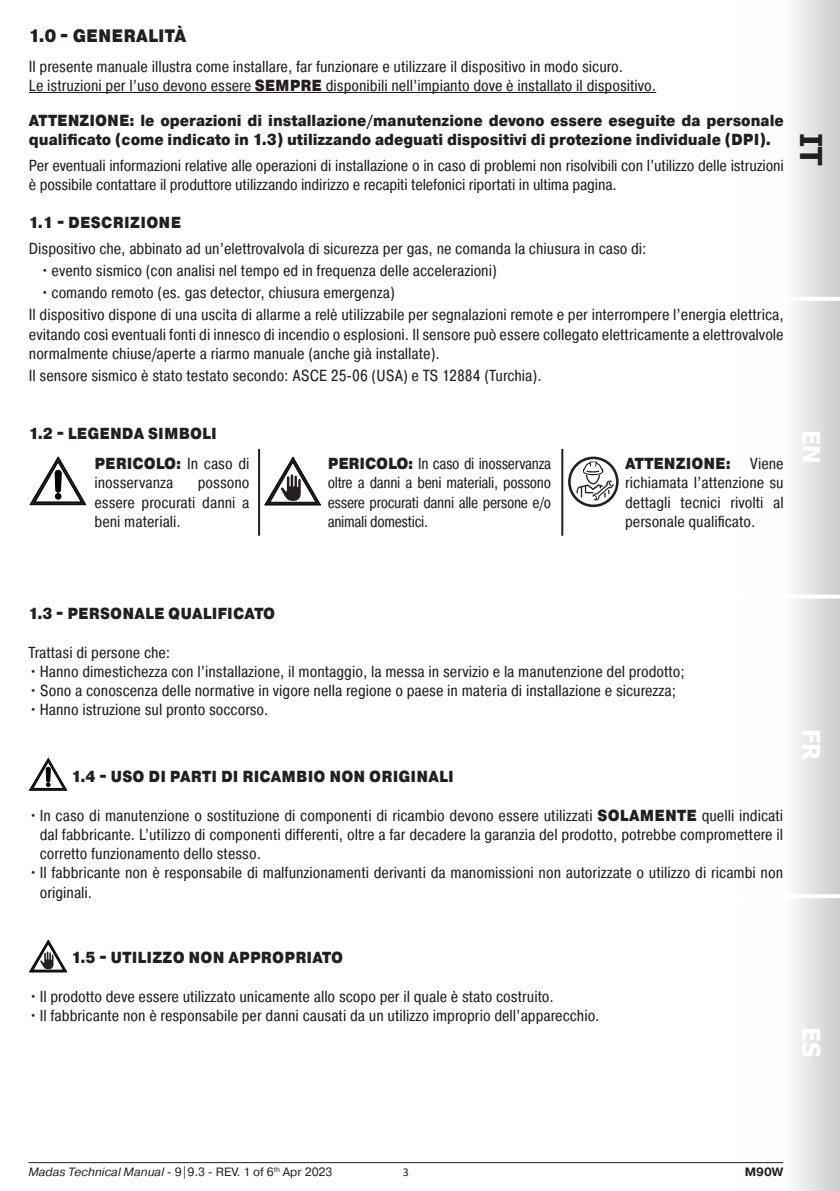
<style>
.page{position:relative;width:840px;height:1191px;background:#fff}
.page>*{position:absolute;margin:0;border:0;box-sizing:border-box;transform-origin:0 0}
.t1{font:700 30px "Tahoma";color:#231f20}
.t2{font:700 24px "Tahoma";color:#fff}
.t3{font:900 18px "Pragmatica Cond";letter-spacing:.01em;color:#231f20}
.t4{font:16px/19.2px "Pragmatica Cond";color:#231f20;text-align:justify}
.t5{font:900 16px/19.2px "Pragmatica Cond";color:#231f20}
.t6{font:16px/19.2px "Pragmatica Cond";color:#231f20;text-align:justify;scale:.96 1}
.t7{font:900 16px "Pragmatica Cond";letter-spacing:.02em;color:#231f20}
.t8{font:12px "Pragmatica";color:#231f20}
.t9{font:700 12px "Pragmatica";color:#231f20}
.t10{font:12px "Calibri";color:#231f20}
.s1{font-weight:900}
.s2{font-style:italic}
</style>
<div class="page">
<div style="left:740px;top:0;width:99px;height:1191px;background:linear-gradient(to right,#fff,#d6d6d8)"></div>
<hr style="left:743px;top:297px;width:96px;height:4px;background:#fff">
<hr style="left:740px;top:594px;width:99px;height:4px;background:#fff">
<hr style="left:740px;top:894px;width:99px;height:4px;background:#fff">
<hr style="left:28px;top:1162px;width:754px;height:1px;background:#231f20">
<hr style="left:29px;top:92px;width:627px;height:1px;background:#231f20">
<svg style="left:30px;top:457px;width:56px;height:48px"></svg>
<svg style="left:264px;top:457px;width:56px;height:48px"></svg>
<svg style="left:567px;top:456px;width:51px;height:51px"></svg>
<svg style="left:570px;top:459px;width:45px;height:45px"></svg>
<svg style="left:576px;top:461px;width:37px;height:39px"></svg>
<hr style="left:258px;top:449px;width:2px;height:87px;background:#231f20">
<hr style="left:561px;top:449px;width:2px;height:87px;background:#231f20">
<svg style="left:29px;top:758px;width:38px;height:32px"></svg>
<div style="left:46px;top:767px;width:4px;height:15px;border:1px solid #000001;border-radius:2px"></div>
<svg style="left:29px;top:940px;width:38px;height:32px"></svg>
<p class="t3" style="left:29px;top:25px;width:159px">1.0 - GENERALITÀ</p>
<p class="t4" style="left:29px;top:56px;width:595px">Il presente manuale illustra come installare, far funzionare e utilizzare il dispositivo in modo sicuro.</p>
<p class="t4" style="left:29px;top:76px;width:628px">Le istruzioni per l’uso devono essere <span class="s1">SEMPRE</span> disponibili nell’impianto dove è installato il dispositivo.</p>
<p class="t5" style="left:29px;top:111px;width:756px">ATTENZIONE: le operazioni di installazione/manutenzione devono essere eseguite da personale qualificato (come indicato in 1.3) utilizzando adeguati dispositivi di protezione individuale (DPI).</p>
<p class="t4" style="left:29px;top:155px;width:756px">Per eventuali informazioni relative alle operazioni di installazione o in caso di problemi non risolvibili con l’utilizzo delle istruzioni è possibile contattare il produttore utilizzando indirizzo e recapiti telefonici riportati in ultima pagina.</p>
<p class="t7" style="left:29px;top:212px;width:154px">1.1 - DESCRIZIONE</p>
<p class="t4" style="left:29px;top:239px;width:619px">Dispositivo che, abbinato ad un’elettrovalvola di sicurezza per gas, ne comanda la chiusura in caso di:</p>
<p class="t4" style="left:40px;top:261px;width:458px">•evento sismico (con analisi nel tempo ed in frequenza delle accelerazioni)</p>
<p class="t4" style="left:40px;top:283px;width:356px">•comando remoto (es. gas detector, chiusura emergenza)</p>
<p class="t4" style="left:29px;top:305px;width:756px">Il dispositivo dispone di una uscita di allarme a relè utilizzabile per segnalazioni remote e per interrompere l’energia elettrica, evitando così eventuali fonti di innesco di incendio o esplosioni. Il sensore può essere collegato elettricamente a elettrovalvole normalmente chiuse/aperte a riarmo manuale (anche già installate).</p>
<p class="t4" style="left:29px;top:365px;width:514px">Il sensore sismico è stato testato secondo: ASCE 25-06 (USA) e TS 12884 (Turchia).</p>
<h1 class="t1" style="left:831px;top:133px;width:34px;rotate:90deg">IT</h1>
<p class="t5" style="left:29px;top:424px;width:189px">1.2 - LEGENDA SIMBOLI</p>
<p class="t4" style="left:94px;top:454px;width:156px"><span class="s1">PERICOLO:</span> In caso di inosservanza</p>
<p class="t4" style="left:94px;top:473px;width:156px;text-indent:103px">possono essere procurati danni a beni materiali.</p>
<p class="t6" style="left:327px;top:454px;width:234px"><span class="s1">PERICOLO:</span> In caso di inosservanza oltre a danni a beni materiali, possono essere procurati danni alle persone e/o animali domestici.</p>
<p class="t4" style="left:624px;top:454px;width:160px"><span class="s1">ATTENZIONE:</span> Viene richiamata l’attenzione su dettagli tecnici rivolti al personale qualificato.</p>
<h2 class="t2" style="left:827px;top:430px;width:35px;rotate:90deg">EN</h2>
<p class="t5" style="left:28px;top:605px;width:248px">1.3 - PERSONALE QUALIFICATO</p>
<p class="t4" style="left:28px;top:642px;width:143px">Trattasi di persone che:</p>
<p class="t4" style="left:28px;top:662px;width:657px">•Hanno dimestichezza con l’installazione, il montaggio, la messa in servizio e la manutenzione del prodotto;</p>
<p class="t4" style="left:28px;top:681px;width:649px">•Sono a conoscenza delle normative in vigore nella regione o paese in materia di installazione e sicurezza;</p>
<p class="t4" style="left:28px;top:700px;width:242px">•Hanno istruzione sul pronto soccorso.</p>
<p class="t5" style="left:71px;top:767px;width:383px">1.4 - USO DI PARTI DI RICAMBIO NON ORIGINALI</p>
<p class="t4" style="left:40px;top:805px;width:744px;text-indent:-11px">•In caso di manutenzione o sostituzione di componenti di ricambio devono essere utilizzati <span class="s1">SOLAMENTE</span> quelli indicati dal fabbricante. L’utilizzo di componenti differenti, oltre a far decadere la garanzia del prodotto, potrebbe compromettere il corretto funzionamento dello stesso.</p>
<p class="t4" style="left:40px;top:863px;width:744px;text-indent:-11px">•Il fabbricante non è responsabile di malfunzionamenti derivanti da manomissioni non autorizzate o utilizzo di ricambi non originali.</p>
<h2 class="t2" style="left:827px;top:728px;width:33px;rotate:90deg">FR</h2>
<p class="t5" style="left:71px;top:948px;width:273px">1.5 - UTILIZZO NON APPROPRIATO</p>
<p class="t4" style="left:28px;top:986px;width:527px">•Il prodotto deve essere utilizzato unicamente allo scopo per il quale è stato costruito.</p>
<p class="t4" style="left:28px;top:1006px;width:572px">•Il fabbricante non è responsabile per danni causati da un utilizzo improprio dell’apparecchio.</p>
<h2 class="t2" style="left:827px;top:1027px;width:31px;rotate:90deg">ES</h2>
<p class="t8" style="left:28px;top:1164px;width:305px"><span class="s2">Madas Technical Manual</span> - 9|9.3 - REV. 1 of 6<sup>th</sup> Apr 2023</p>
<p class="t9" style="left:744px;top:1164px;width:40px">M90W</p>
<p class="t10" style="left:402px;top:1163px;width:8px">3</p>
</div>
